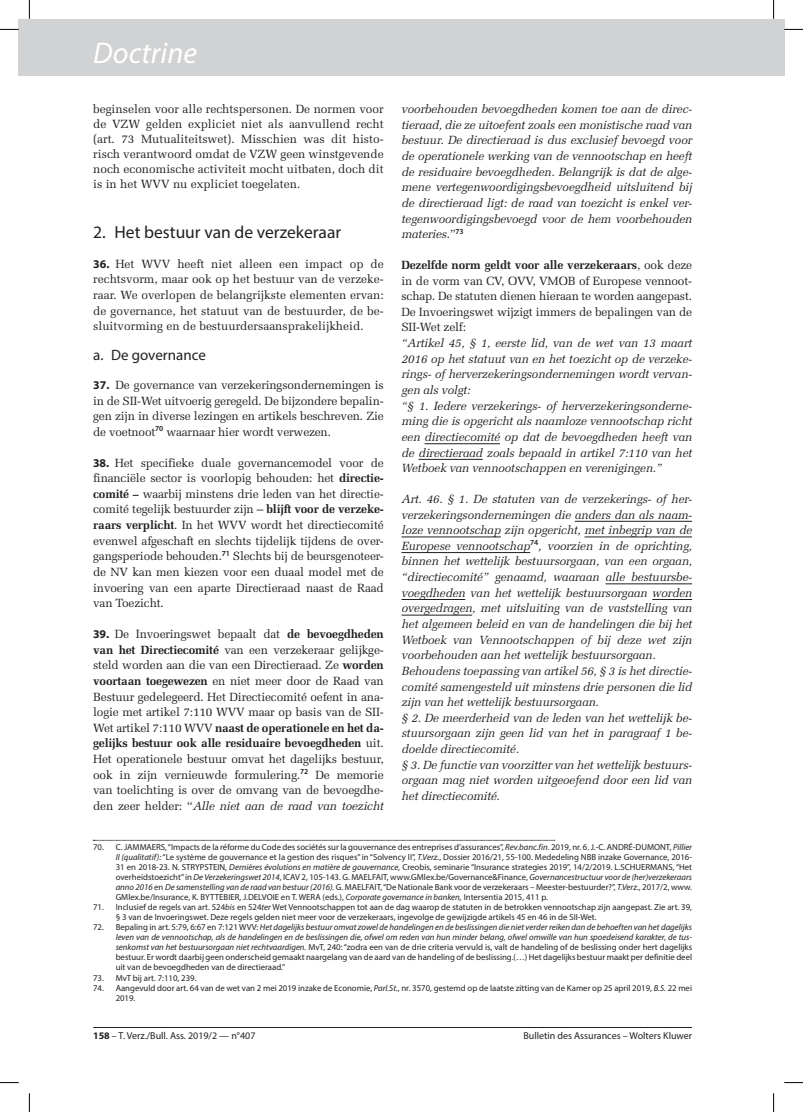
<style>
.page{position:relative;width:803px;height:1112px;background:#fff}
.page>*{position:absolute;margin:0;border:0;box-sizing:border-box;transform-origin:0 0}
.t1{font:italic 30px "Myriad Pro";color:#fff}
.t2{font:17.5px "Myriad Pro";color:#231f20}
.t3{font:15px "Myriad Pro";color:#231f20}
.t4{font:11.88px/15.6px "Melior LT Std";letter-spacing:-.015em;color:#231f20;text-align:justify}
.t5{font:italic 11.88px/15.6px "Melior LT Std";letter-spacing:-.015em;color:#231f20}
.t6{font:10px "Myriad Pro";color:#231f20}
.t7{font:8.75px/10px "Myriad Pro";color:#231f20;text-align:justify}
.s1{font-family:"Myriad Pro";font-weight:700}
.s2{font-weight:700}
.s3{font-style:italic}
.s4{font-style:normal}
</style>
<div class="page">
<div style="left:19px;top:19px;width:765px;height:56px;background:#d1d2d4"></div>
<hr style="left:424px;top:443px;width:76px;height:1px;background:#231f20">
<hr style="left:419px;top:459px;width:64px;height:1px;background:#231f20">
<hr style="left:575px;top:521px;width:117px;height:1px;background:#231f20">
<hr style="left:401px;top:536px;width:100px;height:1px;background:#231f20">
<hr style="left:584px;top:536px;width:108px;height:1px;background:#231f20">
<hr style="left:401px;top:552px;width:129px;height:1px;background:#231f20">
<hr style="left:605px;top:583px;width:87px;height:1px;background:#231f20">
<hr style="left:401px;top:599px;width:64px;height:1px;background:#231f20">
<hr style="left:652px;top:599px;width:40px;height:1px;background:#231f20">
<hr style="left:401px;top:614px;width:71px;height:1px;background:#231f20">
<hr style="left:93px;top:1026px;width:599px;height:1px;background:#231f20">
<svg style="left:93px;top:839px;width:462px;height:1px"></svg>
<svg style="left:0;top:29px;width:19px;height:1px"></svg>
<svg style="left:784px;top:29px;width:19px;height:1px"></svg>
<svg style="left:0;top:1082px;width:19px;height:1px"></svg>
<svg style="left:784px;top:1082px;width:19px;height:1px"></svg>
<svg style="left:29px;top:0;width:1px;height:19px"></svg>
<svg style="left:29px;top:1093px;width:1px;height:18px"></svg>
<svg style="left:773px;top:0;width:1px;height:19px"></svg>
<svg style="left:773px;top:1093px;width:1px;height:18px"></svg>
<h1 class="t1" style="left:93px;top:34px;width:105px">Doctrine</h1>
<p class="t4" style="left:93px;top:102px;width:292px;line-height:15px">beginselen voor alle rechtspersonen. De normen voor de VZW gelden expliciet niet als aanvullend recht (art. 73 Mutualiteitswet). Misschien was dit histo&shy;risch verantwoord omdat de VZW geen winstgevende noch economische activiteit mocht uitbaten, doch dit is in het WVV nu expliciet toegelaten.</p>
<h2 class="t2" style="left:93px;top:221px;width:249px">2. Het bestuur van de verzekeraar</h2>
<p class="t4" style="left:93px;top:256px;width:292px"><span class="s1">36.</span> Het WVV heeft niet alleen een impact op de rechtsvorm, maar ook op het bestuur van de verzeke&shy;raar. We overlopen de belangrijkste elementen ervan: de governance, het statuut van de bestuurder, de be&shy;sluitvorming en de bestuurdersaansprakelijkheid.</p>
<h3 class="t3" style="left:93px;top:345px;width:114px">a. De governance</h3>
<h3 class="t4" style="left:93px;top:377px;width:292px"><span class="s1">37.</span> De governance van verzekeringsondernemingen is in de SII-Wet uitvoerig geregeld. De bijzondere bepalin&shy;gen zijn in diverse lezingen en artikels beschreven. Zie de voetnoot<sup>70</sup> waarnaar hier wordt verwezen.</h3>
<p class="t4" style="left:93px;top:454px;width:292px"><span class="s1">38.</span> Het specifieke duale governancemodel voor de financiële sector is voorlopig behouden: het <span class="s2">directie&shy;comité –</span> waarbij minstens drie leden van het directie&shy;comité tegelijk bestuurder zijn – <span class="s2">blijft voor de verzeke&shy;raars verplicht</span>. In het WVV wordt het directiecomité evenwel afgeschaft en slechts tijdelijk tijdens de over&shy;gangsperiode behouden.<sup>71</sup> Slechts bij de beursgenoteer&shy;de NV kan men kiezen voor een duaal model met de invoering van een aparte Directieraad naast de Raad van Toezicht.</p>
<p class="t4" style="left:93px;top:626px;width:292px"><span class="s1">39.</span> De Invoeringswet bepaalt dat <span class="s2">de bevoegdheden van het Directiecomité</span> van een verzekeraar gelijkge&shy;steld worden aan die van een Directieraad. Ze <span class="s2">worden voortaan toegewezen</span> en niet meer door de Raad van Bestuur gedelegeerd. Het Directiecomité oefent in ana&shy;logie met artikel 7:110 WVV maar op basis van de SII-Wet artikel 7:110 WVV <span class="s2">naast de operationele en het da&shy;gelijks bestuur ook alle residuaire bevoegdheden</span> uit.<br>Het operationele bestuur omvat het dagelijks bestuur, ook in zijn vernieuwde formulering.<sup>72</sup> De memorie van toelichting is over de omvang van de bevoegdhe&shy;den zeer helder: “<span class="s3">Alle niet aan de raad van toezicht</span></p>
<p class="t5" style="left:401px;top:101px;width:292px;text-align:justify">voorbehouden bevoegdheden komen toe aan de direc&shy;tieraad, die ze uitoefent zoals een monistische raad van bestuur. De directieraad is dus exclusief bevoegd voor de operationele werking van de vennootschap en heeft de residuaire bevoegdheden. Belangrijk is dat de alge&shy;mene vertegenwoordigingsbevoegdheid uitsluitend bij de directieraad ligt: de raad van toezicht is enkel ver&shy;tegenwoordigingsbevoegd voor de hem voorbehouden materies<span class="s4">.”</span><sup>73</sup></p>
<h3 class="t4" style="left:401px;top:257px;width:292px"><span class="s2">Dezelfde norm geldt voor alle verzekeraars</span>, ook deze in de vorm van CV, OVV, VMOB of Europese vennoot&shy;schap. De statuten dienen hieraan te worden aangepast.<br>De Invoeringswet wijzigt immers de bepalingen van de SII-Wet zelf:</h3>
<p class="t5" style="left:401px;top:335px;width:292px">“Artikel 45, § 1, eerste lid, van de wet van 13 maart 2016 op het statuut van en het toezicht op de verzeke&shy;rings- of herverzekeringsondernemingen wordt vervan&shy;gen als volgt:<br>“§ 1. Iedere verzekerings- of herverzekeringsonderne&shy;ming die is opgericht als naamloze vennootschap richt een directiecomité op dat de bevoegdheden heeft van de directieraad zoals bepaald in artikel 7:110 van het Wetboek van vennootschappen en verenigingen.”</p>
<p class="t5" style="left:401px;top:491px;width:292px">Art. 46. § 1. De statuten van de verzekerings- of her&shy;verzekeringsondernemingen die anders dan als naam&shy;loze vennootschap zijn opgericht, met inbegrip van de Europese vennootschap<sup>74</sup>, voorzien in de oprichting, binnen het wettelijk bestuursorgaan, van een orgaan, “directiecomité” genaamd, waaraan alle bestuursbe&shy;voegdheden van het wettelijk bestuursorgaan worden overgedragen, met uitsluiting van de vaststelling van het algemeen beleid en van de handelingen die bij het Wetboek van Vennootschappen of bij deze wet zijn voorbehouden aan het wettelijk bestuursorgaan.<br>Behoudens toepassing van artikel 56, § 3 is het directie&shy;comité samengesteld uit minstens drie personen die lid zijn van het wettelijk bestuursorgaan.<br>§ 2. De meerderheid van de leden van het wettelijk be&shy;stuursorgaan zijn geen lid van het in paragraaf 1 be&shy;doelde directiecomité.<br>§ 3. De functie van voorzitter van het wettelijk bestuurs&shy;orgaan mag niet worden uitgeoefend door een lid van het directiecomité.</p>
<p class="t7" style="left:116px;top:842px;width:578px;text-indent:-22px">70. C. JAMMAERS, “Impacts de la réforme du Code des sociétés sur la gouvernance des entreprises d’assurances”, <span class="s3">Rev.banc.fin</span>. 2019, nr. 6. J.-C. ANDRÉ-DUMONT, <span class="s3">Pillier II (qualitatif):</span> “Le système de gouvernance et la gestion des risques” in “Solvency II”, <span class="s3">T.Verz.</span>, Dossier 2016/21, 55-100. Mededeling NBB inzake Governance, 2016- 31 en 2018-23. N. STRYPSTEIN, <span class="s3">Dernières évolutions en matière de gouvernance,</span> Creobis, seminarie “Insurance strategies 2019”, 14/2/2019. L.SCHUERMANS, “Het overheidstoezicht” in <span class="s3">De Verzekeringswet 2014</span>, ICAV 2, 105-143. G. MAELFAIT, www.GMlex.be/Governance&amp;Finance, <span class="s3">Governancestructuur voor de (her)verzekeraars anno 2016</span> en <span class="s3">De samenstelling van de raad van bestuur (2016).</span> G. MAELFAIT, “De Nationale Bank voor de verzekeraars – Meester-bestuurder?”, <span class="s3">T.Verz.</span>, 2017/2, www.<br>GMlex.be/Insurance, K. BYTTEBIER, J.DELVOIE en T. WERA (eds.), <span class="s3">Corporate governance in banken,</span> Intersentia 2015, 411 p.</p>
<p class="t7" style="left:116px;top:902px;width:578px;text-indent:-22px">71. Inclusief de regels van art. 524<span class="s3">bis</span> en 524<span class="s3">ter</span> Wet Vennootschappen tot aan de dag waarop de statuten in de betrokken vennootschap zijn aangepast. Zie art. 39, § 3 van de Invoeringswet. Deze regels gelden niet meer voor de verzekeraars, ingevolge de gewijzigde artikels 45 en 46 in de SII-Wet.</p>
<p class="t7" style="left:116px;top:922px;width:578px;text-indent:-22px">72. Bepaling in art. 5:79, 6:67 en 7:121 WVV: <span class="s3">Het dagelijks bestuur omvat zowel de handelingen en de beslissingen die niet verder reiken dan de behoeften van het dagelijks leven van de vennootschap, als de handelingen en de beslissingen die, ofwel om reden van hun minder belang, ofwel omwille van hun spoedeisend karakter, de tus&shy;senkomst van het bestuursorgaan niet rechtvaardigen.</span> MvT, 240: “zodra een van de drie criteria vervuld is, valt de handeling of de beslissing onder hert dagelijks bestuur. Er wordt daarbij geen onderscheid gemaakt naargelang van de aard van de handeling of de beslissing.(…) Het dagelijks bestuur maakt per definitie deel uit van de bevoegdheden van de directieraad.”</p>
<p class="t7" style="left:93px;top:972px;width:105px">73. MvT bij art. 7:110, 239.</p>
<p class="t7" style="left:116px;top:982px;width:578px;text-indent:-22px">74. Aangevuld door art. 64 van de wet van 2 mei 2019 inzake de Economie, <span class="s3">Parl.St.</span>, nr. 3570, gestemd op de laatste zitting van de Kamer op 25 april 2019, <span class="s3">B.S.</span> 22 mei<br>2019.</p>
<p class="t6" style="left:93px;top:1029px;width:164px"><span class="s2">158</span> – T. Verz./Bull. Ass. 2019/2 — n°407</p>
<p class="t6" style="left:523px;top:1029px;width:170px">Bulletin des Assurances – Wolters Kluwer</p>
</div>
